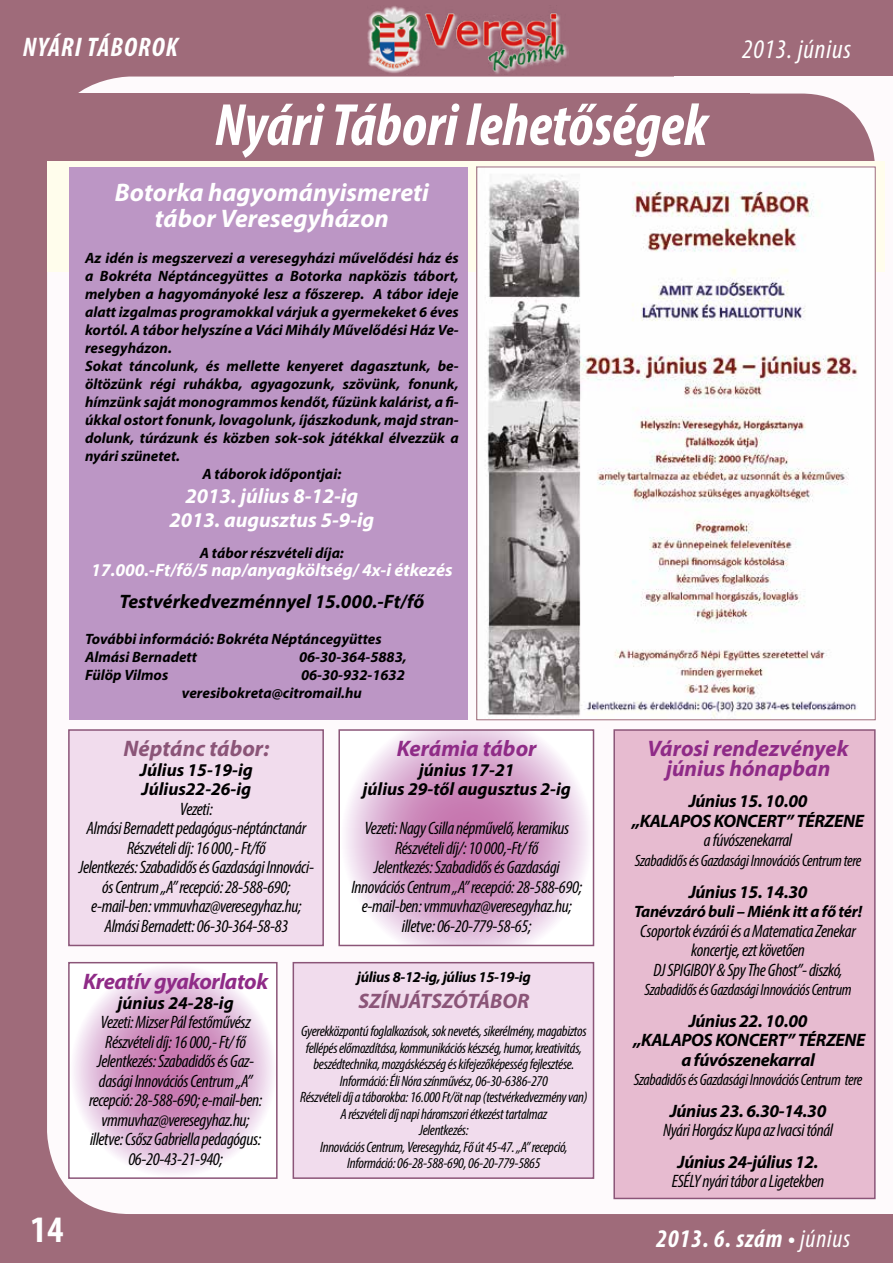
<style>
.page{position:relative;width:893px;height:1263px;background:#9f6b7a}
.page>*{position:absolute;margin:0;border:0;box-sizing:border-box;transform-origin:0 0}
.t1{font:italic 700 condensed 60px "Myriad Pro";color:#fff}
.t2{font:700 condensed 37.5px "Myriad Pro";color:#fff}
.t3{font:italic 700 condensed 27px "Myriad Pro";letter-spacing:.04em;color:#fff}
.t4{font:italic condensed 27px "Myriad Pro";letter-spacing:.03em;color:#fff}
.t5{font:italic 700 25.5px/25.5px "Myriad Pro";color:#fff;text-align:center}
.t6{font:italic 700 condensed 25.5px "Myriad Pro";letter-spacing:.03em;color:#fff}
.t7{font:italic 700 22.5px/19.5px "Myriad Pro";color:#8f2b87;text-align:center}
.t8{font:italic 700 22.5px "Myriad Pro";letter-spacing:-.02em;color:#8f2b87}
.t9{font:italic 700 22.5px "Myriad Pro";color:#8b5578}
.t10{font:italic 700 21px/24px "Myriad Pro";color:#fff;text-align:center}
.t11{font:italic 700 21px "Myriad Pro";color:#8b5578}
.t12{font:italic 700 19.5px "Myriad Pro";color:#000}
.t13{font:italic condensed 18px/19.5px "Myriad Pro";letter-spacing:-.02em;color:#000;text-align:center}
.t14{font:italic 700 18px/19.5px "Myriad Pro";letter-spacing:-.02em;color:#000;text-align:center}
.t15{font:italic 700 18px/19.5px "Myriad Pro";color:#000}
.t16{font:italic 700 18px "Myriad Pro";color:#fff}
.t17{font:italic condensed 16.5px "Myriad Pro";letter-spacing:-.02em;color:#000}
.t18{font:italic 700 16.5px "Myriad Pro";letter-spacing:-.02em;color:#000}
.t19{font:italic 700 15px/18px "Myriad Pro";color:#000}
.t20{font:italic condensed 15px/16.5px "Myriad Pro";letter-spacing:-.02em;color:#000;text-align:center}
.t21{font:italic 700 15px "Myriad Pro";letter-spacing:-.02em;color:#000}
.s1{font-weight:400}
</style>
<div class="page">
<div style="left:47px;top:77px;width:846px;height:1137px;background:#fefafc;border-radius:83px"></div>
<div style="left:674px;top:77px;width:219px;height:1137px;background:#fefafc"></div>
<img style="left:367px;top:6px;width:201px;height:68px">
<div style="left:43px;top:94px;width:707px;height:171px;background:#9f6b7a"></div>
<div style="left:656px;top:94px;width:219px;height:171px;background:#9f6b7a;border-radius:74px"></div>
<svg style="left:47px;top:162px;width:837px;height:110px;background:#f7f2e5"></svg>
<img style="left:478px;top:169px;width:396px;height:548px">
<div style="left:69px;top:167px;width:398px;height:553px;background:#bc96c5"></div>
<div style="left:68px;top:729px;width:256px;height:217px;background:#f1dced;border:2px solid #8b5578"></div>
<div style="left:293px;top:962px;width:301px;height:217px;background:#f1dced;border:2px solid #8b5578"></div>
<svg style="left:347px;top:732px;width:240px;height:211px"></svg>
<div style="left:338px;top:729px;width:256px;height:217px;border:2px solid #8b5578"></div>
<div style="left:613px;top:729px;width:263px;height:470px;background:#e7bbd0;border:2px solid #8b5578"></div>
<svg style="left:75px;top:969px;width:197px;height:204px"></svg>
<div style="left:68px;top:962px;width:210px;height:217px;border:2px solid #8b5578"></div>
<h3 class="t3" style="left:23px;top:30px;width:157px">NYÁRI TÁBOROK</h3>
<h1 class="t1" style="left:215px;top:88px;width:494px">Nyári Tábori lehetőségek</h1>
<h3 class="t5" style="left:115px;top:179px;width:315px">Botorka hagyományismereti tábor Veresegyházon</h3>
<p class="t19" style="left:85px;top:248px;width:375px">Az idén is megszervezi a veresegyházi művelődési ház és</p>
<p class="t19" style="left:85px;top:266px;width:375px">a Bokréta Néptáncegyüttes a Botorka napközis tábort,</p>
<p class="t19" style="left:85px;top:284px;width:375px">melyben a hagyományoké lesz a főszerep. A tábor ideje</p>
<p class="t19" style="left:85px;top:302px;width:375px">alatt izgalmas programokkal várjuk a gyermekeket 6 éves</p>
<p class="t19" style="left:85px;top:320px;width:375px">kortól. A tábor helyszíne a Váci Mihály Művelődési Ház Ve-</p>
<p class="t19" style="left:85px;top:338px;width:88px">resegyházon.</p>
<p class="t19" style="left:85px;top:356px;width:375px">Sokat táncolunk, és mellette kenyeret dagasztunk, be-</p>
<p class="t19" style="left:85px;top:374px;width:375px">öltözünk régi ruhákba, agyagozunk, szövünk, fonunk,</p>
<p class="t19" style="left:85px;top:392px;width:375px">hímzünk saját monogrammos kendőt, fűzünk kalárist, a fi-</p>
<p class="t19" style="left:85px;top:410px;width:375px">úkkal ostort fonunk, lovagolunk, íjászkodunk, majd stran-</p>
<p class="t19" style="left:85px;top:428px;width:375px">dolunk, túrázunk és közben sok-sok játékkal élvezzük a</p>
<p class="t19" style="left:85px;top:446px;width:97px">nyári szünetet.</p>
<p class="t19" style="left:203px;top:464px;width:140px">A táborok időpontjai:</p>
<p class="t10" style="left:169px;top:483px;width:206px">2013. július 8-12-ig<br>2013. augusztus 5-9-ig</p>
<p class="t19" style="left:200px;top:544px;width:145px">A tábor részvételi díja:</p>
<p class="t16" style="left:91px;top:558px;width:363px">17.000.-Ft/fő/5 nap/anyagköltség/ 4x-i étkezés</p>
<p class="t12" style="left:119px;top:588px;width:306px">Testvérkedvezménnyel 15.000.-Ft/fő</p>
<p class="t19" style="left:85px;top:629px;width:298px">További információ: Bokréta Néptáncegyüttes<br>Almási Bernadett</p>
<p class="t19" style="left:299px;top:647px;width:109px">06-30-364-5883,</p>
<p class="t19" style="left:85px;top:665px;width:85px">Fülöp Vilmos</p>
<p class="t19" style="left:182px;top:665px;width:224px;text-indent:119px">06-30-932-1632 veresibokreta@citromail.hu</p>
<h3 class="t4" style="left:742px;top:33px;width:110px">2013. június</h3>
<p class="t9" style="left:124px;top:734px;width:147px">Néptánc tábor:</p>
<p class="t15" style="left:140px;top:760px;width:115px">Július 15-19-ig<br>Július22-26-ig</p>
<p class="t13" style="left:79px;top:799px;width:237px">Vezeti:<br>Almási Bernadett pedagógus-néptánctanár Részvételi díj: 16 000,- Ft/fő<br>Jelentkezés: Szabadidős és Gazdasági Innováci&shy;ós Centrum „A” recepció: 28-588-690; e-mail-ben: vmmuvhaz@veresegyhaz.hu; Almási Bernadett: 06-30-364-58-83</p>
<p class="t7" style="left:397px;top:738px;width:141px">Kerámia tábor</p>
<p class="t15" style="left:363px;top:760px;width:210px;text-align:center">június 17-21<br>július 29-től augusztus 2-ig</p>
<p class="t13" style="left:351px;top:818px;width:232px">Vezeti: Nagy Csilla népművelő, keramikus Részvételi díj/: 10 000,-Ft/ fő<br>Jelentkezés: Szabadidős és Gazdasági Innovációs Centrum „A” recepció: 28-588-690; e-mail-ben: vmmuvhaz@veresegyhaz.hu; illetve: 06-20-779-58-65;</p>
<p class="t8" style="left:83px;top:967px;width:187px">Kreatív gyakorlatok</p>
<p class="t15" style="left:118px;top:992px;width:118px">június 24-28-ig</p>
<p class="t13" style="left:89px;top:1012px;width:175px">Vezeti: Mizser Pál festőművész<br>Részvételi díj: 16 000,- Ft/ fő<br>Jelentkezés: Szabadidős és Gaz&shy;dasági Innovációs Centrum „A” recepció: 28-588-690; e-mail-ben: vmmuvhaz@veresegyhaz.hu; illetve: Csősz Gabriella pedagógus:<br>06-20-43-21-940;</p>
<p class="t21" style="left:357px;top:967px;width:175px">július 8-12-ig, július 15-19-ig</p>
<p class="t11" style="left:358px;top:987px;width:172px">SZÍNJÁTSZÓTÁBOR</p>
<p class="t20" style="left:300px;top:1023px;width:289px">Gyerekközpontú foglalkozások, sok nevetés, sikerélmény, magabiztos fellépés előmozdítása, kommunikációs készség, humor, kreativitás, beszédtechnika, mozgáskészség és kifejezőképesség fejlesztése.<br>Információ: Éli Nóra színművész, 06-30-6386-270<br>Részvételi díj a táborokba: 16.000 Ft/öt nap (testvérkedvezmény van)<br>A részvételi díj napi háromszori étkezést tartalmaz<br>Jelentkezés:<br>Innovációs Centrum, Veresegyház, Fő út 45-47. „A” recepció, Információ: 06-28-588-690, 06-20-779-5865</p>
<h2 class="t2" style="left:31px;top:1206px;width:35px">14</h2>
<p class="t7" style="left:647px;top:738px;width:203px">Városi rendezvények június hónapban</p>
<p class="t14" style="left:632px;top:791px;width:233px">Június 15. 10.00<br>„KALAPOS KONCERT” TÉRZENE</p>
<p class="t13" style="left:704px;top:830px;width:90px">a fúvószenekarral</p>
<p class="t17" style="left:635px;top:850px;width:228px">Szabadidős és Gazdasági Innovációs Centrum tere</p>
<p class="t14" style="left:689px;top:881px;width:120px">Június 15. 14.30</p>
<p class="t18" style="left:634px;top:901px;width:229px">Tanévzáró buli – Miénk itt a fő tér!</p>
<p class="t13" style="left:640px;top:920px;width:217px">Csoportok évzárói és a Matematica Zenekar koncertje, ezt követően<br>DJ SPIGIBOY &amp; Spy The Ghost”- diszkó,</p>
<p class="t17" style="left:644px;top:979px;width:209px">Szabadidős és Gazdasági Innovációs Centrum</p>
<p class="t14" style="left:634px;top:1010px;width:233px">Június 22. 10.00<br>„KALAPOS KONCERT” TÉRZENE a fúvószenekarral</p>
<p class="t17" style="left:634px;top:1069px;width:230px">Szabadidős és Gazdasági Innovációs Centrum tere</p>
<p class="t14" style="left:670px;top:1100px;width:158px">Június 23. 6.30-14.30</p>
<p class="t13" style="left:663px;top:1120px;width:172px">Nyári Horgász Kupa az Ivacsi tónál</p>
<p class="t14" style="left:677px;top:1151px;width:143px">Június 24-július 12.</p>
<p class="t13" style="left:672px;top:1171px;width:154px">ESÉLY nyári tábor a Ligetekben</p>
<h3 class="t6" style="left:656px;top:1222px;width:196px">2013. 6. szám • <span class="s1">június</span></h3>
</div>
